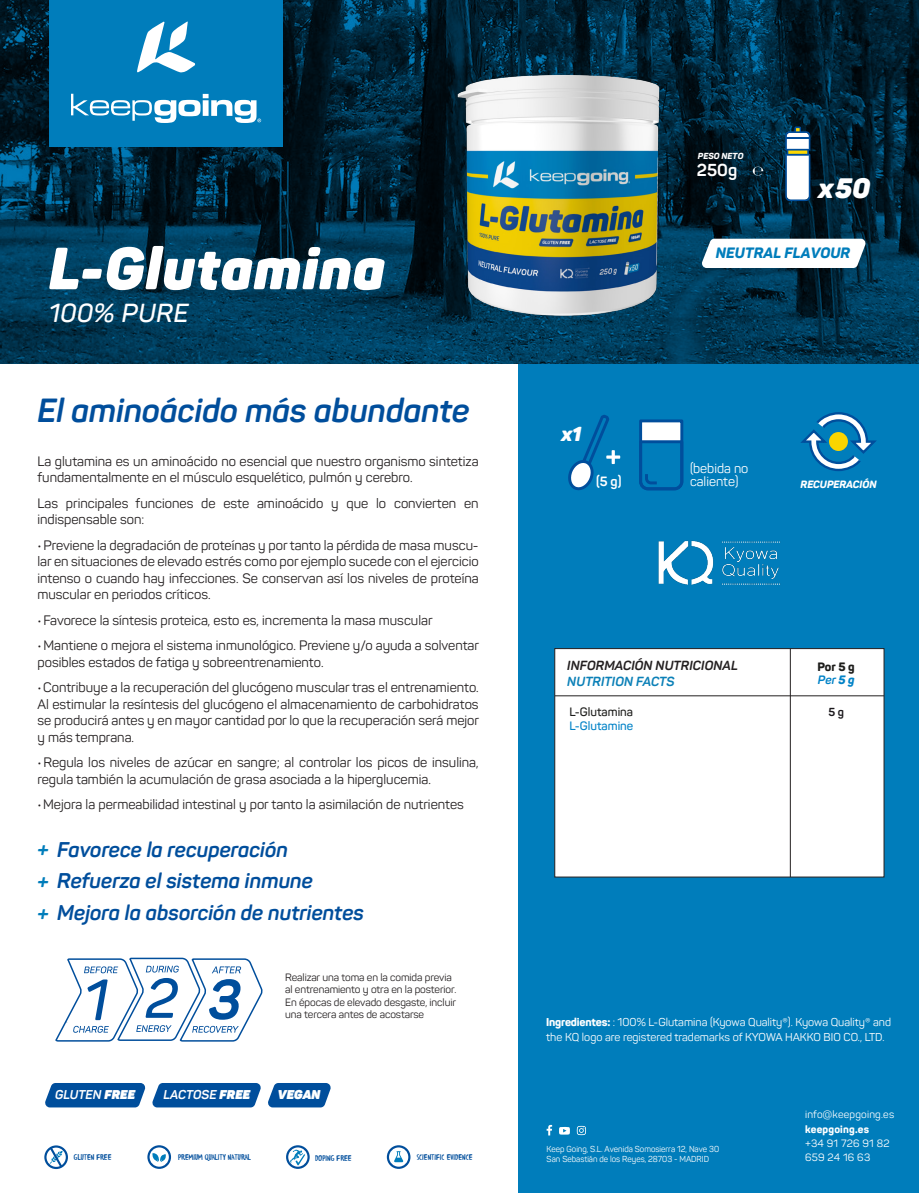
<style>
.page{position:relative;width:919px;height:1193px;background:#fff}
.page>*{position:absolute;margin:0;border:0;box-sizing:border-box;transform-origin:0 0}
.t1{font:italic 900 58.5px "Panton";letter-spacing:.02em;color:#fff}
.t2{font:italic 700 33px "Panton";color:#004e9c}
.t3{font:italic 900 27.75px "Panton";color:#fff}
.t4{font:italic 600 25.8px "Panton";letter-spacing:.02em;color:#fff}
.t5{font:italic 700 21px/31.5px "Panton";color:#004e9c}
.t6{font:italic 900 19.95px "Panton";color:#fff}
.t7{font:700 17.1px "Panton";color:#fff}
.t8{font:italic 800 14.85px "Panton";color:#007dbb}
.t9{font:13.5px/16.5px "Panton";color:#231f20}
.t10{font:13.2px/12.9px "Panton";color:#fff}
.t11{font:700 13.2px "Panton";color:#fff}
.t12{font:italic 700 13.05px "Panton";color:#231f20}
.t13{font:italic 700 13.05px "Panton";color:#0b80b7}
.t14{font:italic 700 12.6px "Panton";color:#fff}
.t15{font:italic 800 12.6px "Panton";color:#fff}
.t16{font:600 12px "Panton";color:#1d1d1b}
.t17{font:600 12px "Panton";color:#0082c7}
.t18{font:800 12px/13.5px "Panton";color:#1d1d1b}
.t19{font:700 11.55px "Panton";color:#1a171b}
.t20{font:11.25px/15px "Panton";color:#fff}
.t21{font:10.5px/12.6px "Panton";letter-spacing:-.01em;color:#231f20}
.t22{font:10.5px/14.4px "Panton";letter-spacing:.02em;color:#fff}
.t23{font:800 10.5px "Panton";letter-spacing:.02em;color:#fff}
.t24{font:italic 800 10.5px "Panton";letter-spacing:-.01em;color:#fff}
.t25{font:italic 800 8.7px "Panton";color:#fff}
.t26{font:8.55px/9.8px "Panton";color:#fff;scale:.95 1}
.t27{font:8.1px "ALBOROTO";color:#004e9c}
.s1{color:#007dbb}
.s2{font-weight:800}
.s3{font-weight:700;font-style:italic;color:#0082c7}
.s4{font-style:italic;color:#0082c7}
</style>
<div class="page">
<div style="left:518px;top:363px;width:401px;height:829px;background:#007dbb"></div>
<svg style="left:0;top:0;width:919px;height:364px;background:#002c43"></svg>
<div style="left:49px;top:0;width:233px;height:146px;background:#007dbb"></div>
<svg style="left:71px;top:94px;width:190px;height:29px"></svg>
<svg style="left:137px;top:21px;width:58px;height:52px"></svg>
<svg style="left:147px;top:1145px;width:24px;height:23px"></svg>
<svg style="left:44px;top:1145px;width:24px;height:24px"></svg>
<svg style="left:286px;top:1145px;width:24px;height:23px"></svg>
<svg style="left:387px;top:1145px;width:23px;height:23px"></svg>
<svg style="left:546px;top:1124px;width:6px;height:11px"></svg>
<svg style="left:577px;top:1125px;width:9px;height:10px"></svg>
<svg style="left:559px;top:1126px;width:11px;height:8px"></svg>
<svg style="left:55px;top:957px;width:208px;height:85px"></svg>
<img style="left:327px;top:5px;width:458px;height:344px">
<svg style="left:45px;top:1083px;width:101px;height:24px;background:#115aa2"></svg>
<svg style="left:152px;top:1083px;width:109px;height:24px;background:#0f58a1"></svg>
<svg style="left:268px;top:1083px;width:63px;height:24px;background:#195fa5"></svg>
<svg style="left:753px;top:167px;width:10px;height:8px"></svg>
<svg style="left:785px;top:126px;width:25px;height:75px"></svg>
<hr style="left:786px;top:137px;width:23px;height:2px;background:#004e9c">
<svg style="left:701px;top:239px;width:165px;height:29px"></svg>
<div style="left:554px;top:648px;width:330px;height:229px;background:#fff;border:1px solid #231f20"></div>
<hr style="left:555px;top:695px;width:329px;height:1px;background:#231f20">
<hr style="left:790px;top:648px;width:1px;height:229px;background:#231f20">
<svg style="left:639px;top:419px;width:45px;height:72px"></svg>
<svg style="left:568px;top:415px;width:52px;height:75px"></svg>
<svg style="left:800px;top:412px;width:77px;height:59px"></svg>
<img style="left:658px;top:540px;width:122px;height:45px">
<h1 class="t1" style="left:49px;top:231px;width:338px">L-Glutamina</h1>
<h3 class="t4" style="left:49px;top:297px;width:141px">100% PURE</h3>
<h2 class="t2" style="left:37px;top:389px;width:434px">El aminoácido más abundante</h2>
<p class="t9" style="left:37px;top:452px;width:442px">La glutamina es un aminoácido no esencial que nuestro organismo sintetiza fundamentalmente en el músculo esquelético, pulmón y cerebro.</p>
<p class="t9" style="left:37px;top:494px;width:443px">Las principales funciones de este aminoácido y que lo convierten en indispensable son:</p>
<p class="t9" style="left:37px;top:536px;width:443px;text-align:justify">•Previene la degradación de proteínas y por tanto la pérdida de masa muscu&shy;lar en situaciones de elevado estrés como por ejemplo sucede con el ejercicio intenso o cuando hay infecciones. Se conservan así los niveles de proteína muscular en periodos críticos.</p>
<p class="t9" style="left:37px;top:611px;width:397px">• Favorece la síntesis proteica, esto es, incrementa la masa muscular</p>
<p class="t9" style="left:37px;top:637px;width:443px">• Mantiene o mejora el sistema inmunológico. Previene y/o ayuda a solventar posibles estados de fatiga y sobreentrenamiento.</p>
<p class="t9" style="left:37px;top:679px;width:443px;text-align:justify">•Contribuye a la recuperación del glucógeno muscular tras el entrenamiento.<br>Al estimular la resíntesis del glucógeno el almacenamiento de carbohidratos se producirá antes y en mayor cantidad por lo que la recuperación será mejor y más temprana.</p>
<p class="t9" style="left:37px;top:754px;width:443px">•Regula los niveles de azúcar en sangre; al controlar los picos de insulina, regula también la acumulación de grasa asociada a la hiperglucemia.</p>
<p class="t9" style="left:37px;top:796px;width:428px">•Mejora la permeabilidad intestinal y por tanto la asimilación de nutrientes</p>
<h3 class="t5" style="left:37px;top:833px;width:328px"><span class="s1">+</span> Favorece la recuperación<br><span class="s1">+</span> Refuerza el sistema inmune<br><span class="s1">+</span> Mejora la absorción de nutrientes</h3>
<p class="t21" style="left:285px;top:970px;width:173px">Realizar una toma en la comida previa al entrenamiento y otra en la posterior.<br>En épocas de elevado desgaste, incluir una tercera antes de acostarse</p>
<p class="t14" style="left:55px;top:1087px;width:82px">GLUTEN <span class="s2">FREE</span></p>
<p class="t14" style="left:163px;top:1087px;width:88px">LACTOSE <span class="s2">FREE</span></p>
<p class="t15" style="left:278px;top:1086px;width:44px">VEGAN</p>
<p class="t25" style="left:698px;top:150px;width:47px">PESO NETO</p>
<p class="t7" style="left:697px;top:159px;width:42px">250g</p>
<h3 class="t3" style="left:818px;top:170px;width:53px">x50</h3>
<h3 class="t6" style="left:561px;top:421px;width:21px">x1</h3>
<p class="t11" style="left:596px;top:473px;width:27px">(5 g)</p>
<p class="t8" style="left:716px;top:244px;width:136px">NEUTRAL FLAVOUR</p>
<p class="t10" style="left:690px;top:462px;width:60px">(bebida no caliente)</p>
<p class="t24" style="left:800px;top:478px;width:77px">RECUPERACIÓN</p>
<p class="t12" style="left:567px;top:657px;width:172px">INFORMACIÓN NUTRICIONAL</p>
<p class="t13" style="left:567px;top:673px;width:109px">NUTRITION FACTS</p>
<p class="t16" style="left:569px;top:704px;width:65px">L-Glutamina</p>
<p class="t17" style="left:569px;top:718px;width:65px">L-Glutamine</p>
<p class="t18" style="left:817px;top:659px;width:39px">Por 5 g<br><span class="s3">Per</span> <span class="s4">5 g</span></p>
<p class="t19" style="left:828px;top:704px;width:17px">5 g</p>
<p class="t20" style="left:546px;top:1014px;width:346px"><span class="s2">Ingredientes:</span> : 100% L-Glutamina (Kyowa Quality®). Kyowa Quality® and the KQ logo are registered trademarks of KYOWA HAKKO BIO CO., LTD.</p>
<p class="t27" style="left:74px;top:1152px;width:39px">GLUTEN FREE</p>
<p class="t27" style="left:178px;top:1152px;width:74px">PREMIUM QUALITY NATURAL</p>
<p class="t27" style="left:315px;top:1152px;width:38px">DOPING FREE</p>
<p class="t27" style="left:417px;top:1152px;width:57px">SCIENTIFIC EVIDENCE</p>
<p class="t26" style="left:546px;top:1144px;width:183px">Keep Going, S.L. Avenida Somosierra 12, Nave 30<br>San Sebastián de los Reyes, 28703 - MADRID</p>
<p class="t22" style="left:805px;top:1107px;width:91px">info@keepgoing.es</p>
<p class="t23" style="left:805px;top:1122px;width:66px">keepgoing.es</p>
<p class="t22" style="left:805px;top:1136px;width:86px">+34 91 726 91 82<br>659 24 16 63</p>
</div>
